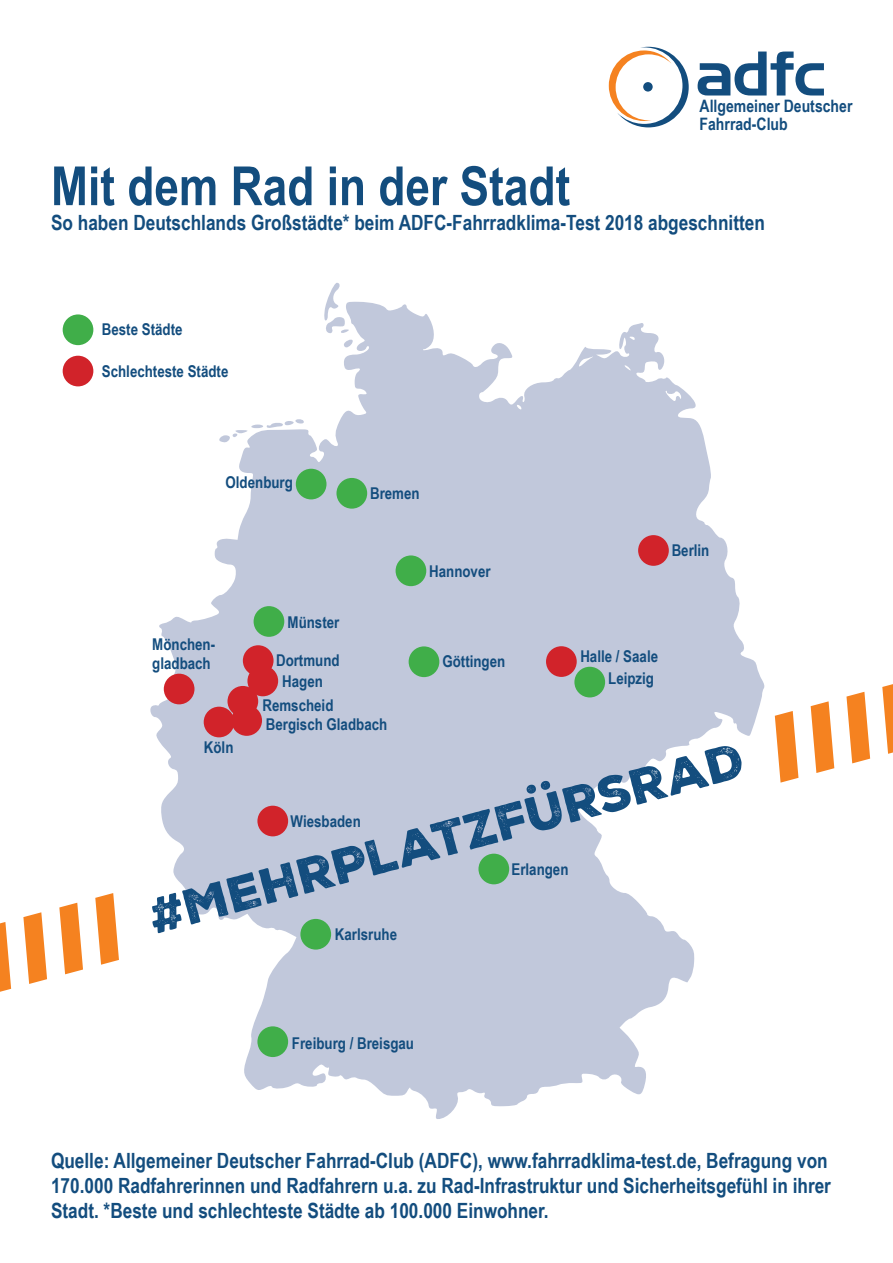
<style>
.page{position:relative;width:893px;height:1263px;background:#fff}
.page>*{position:absolute;margin:0;border:0;box-sizing:border-box;transform-origin:0 0}
.t1{font:700 54px "Arial Narrow";color:#134d7e}
.t2{font:700 21px/25.2px "Arial Narrow";color:#134d7e}
.t3{font:700 17.1px/17.9px "Arial Narrow";color:#134d7e}
.t4{font:700 16.2px/18.9px "Arial Narrow";color:#134d7e}
</style>
<div class="page">
<svg style="left:698px;top:52px;width:126px;height:44px"></svg>
<svg style="left:609px;top:47px;width:80px;height:80px"></svg>
<div style="left:643px;top:82px;width:10px;height:10px;background:#134d7e;border-radius:50%"></div>
<svg style="left:150px;top:283px;width:615px;height:836px;fill:#c1c8db"></svg>
<div style="left:396px;top:555px;width:30px;height:31px;background:#40ae49;border-radius:50%"></div>
<div style="left:336px;top:478px;width:31px;height:31px;background:#40ae49;border-radius:50%"></div>
<div style="left:254px;top:606px;width:30px;height:31px;background:#40ae49;border-radius:50%"></div>
<div style="left:574px;top:667px;width:31px;height:30px;background:#40ae49;border-radius:50%"></div>
<div style="left:300px;top:919px;width:31px;height:30px;background:#40ae49;border-radius:50%"></div>
<div style="left:257px;top:1026px;width:31px;height:31px;background:#40ae49;border-radius:50%"></div>
<div style="left:296px;top:469px;width:30px;height:30px;background:#40ae49;border-radius:50%"></div>
<div style="left:638px;top:535px;width:31px;height:31px;background:#d1232a;border-radius:50%"></div>
<div style="left:243px;top:645px;width:31px;height:31px;background:#d1232a;border-radius:50%"></div>
<div style="left:204px;top:707px;width:30px;height:30px;background:#d1232a;border-radius:50%"></div>
<div style="left:546px;top:646px;width:31px;height:31px;background:#d1232a;border-radius:50%"></div>
<div style="left:164px;top:674px;width:30px;height:30px;background:#d1232a;border-radius:50%"></div>
<div style="left:409px;top:646px;width:30px;height:31px;background:#40ae49;border-radius:50%"></div>
<div style="left:231px;top:705px;width:31px;height:31px;background:#d1232a;border-radius:50%"></div>
<div style="left:227px;top:686px;width:31px;height:31px;background:#d1232a;border-radius:50%"></div>
<div style="left:247px;top:666px;width:31px;height:30px;background:#d1232a;border-radius:50%"></div>
<div style="left:63px;top:314px;width:30px;height:31px;background:#40ae49;border-radius:50%"></div>
<div style="left:63px;top:356px;width:30px;height:30px;background:#d1232a;border-radius:50%"></div>
<svg style="left:23px;top:912px;width:24px;height:72px"></svg>
<svg style="left:59px;top:903px;width:24px;height:71px"></svg>
<svg style="left:0;top:922px;width:11px;height:70px"></svg>
<svg style="left:95px;top:893px;width:24px;height:72px"></svg>
<svg style="left:775px;top:711px;width:23px;height:72px"></svg>
<svg style="left:811px;top:701px;width:23px;height:72px"></svg>
<svg style="left:846px;top:692px;width:24px;height:71px"></svg>
<svg style="left:882px;top:684px;width:11px;height:70px"></svg>
<svg style="left:152px;top:746px;width:589px;height:187px;fill:#c1c8db"></svg>
<p class="t3" style="left:699px;top:97px;width:154px">Allgemeiner Deutscher<br>Fahrrad-Club</p>
<h1 class="t1" style="left:51px;top:145px;width:521px">Mit dem Rad in der Stadt</h1>
<p class="t2" style="left:51px;top:209px;width:715px">So haben Deutschlands Großstädte* beim ADFC-Fahrradklima-Test 2018 abgeschnitten</p>
<p class="t4" style="left:102px;top:319px;width:82px">Beste Städte</p>
<p class="t4" style="left:102px;top:361px;width:128px">Schlechteste Städte</p>
<p class="t4" style="left:226px;top:472px;width:69px">Oldenburg</p>
<p class="t4" style="left:370px;top:483px;width:51px">Bremen</p>
<p class="t4" style="left:152px;top:634px;width:64px">Mönchen&shy;gladbach</p>
<p class="t4" style="left:204px;top:737px;width:31px">Köln</p>
<p class="t4" style="left:288px;top:612px;width:53px">Münster</p>
<p class="t4" style="left:276px;top:650px;width:65px">Dortmund</p>
<p class="t4" style="left:262px;top:669px;width:73px;line-height:23.2px;text-align:center">Hagen<br>Remscheid</p>
<p class="t4" style="left:266px;top:714px;width:123px">Bergisch Gladbach</p>
<p class="t4" style="left:429px;top:561px;width:63px">Hannover</p>
<p class="t4" style="left:442px;top:651px;width:64px">Göttingen</p>
<p class="t4" style="left:672px;top:540px;width:39px">Berlin</p>
<p class="t4" style="left:580px;top:646px;width:79px">Halle / Saale</p>
<p class="t4" style="left:608px;top:668px;width:47px">Leipzig</p>
<p class="t4" style="left:291px;top:811px;width:72px">Wiesbaden</p>
<p class="t4" style="left:335px;top:924px;width:64px">Karlsruhe</p>
<p class="t4" style="left:511px;top:859px;width:59px">Erlangen</p>
<p class="t4" style="left:292px;top:1033px;width:124px">Freiburg / Breisgau</p>
<p class="t2" style="left:51px;top:1147px;width:781px">Quelle: Allgemeiner Deutscher Fahrrad-Club (ADFC), www.fahrradklima-test.de, Befragung von<br>170.000 Radfahrerinnen und Radfahrern u.a. zu Rad-Infrastruktur und Sicherheitsgefühl in ihrer<br>Stadt. *Beste und schlechteste Städte ab 100.000 Einwohner.</p>
</div>
